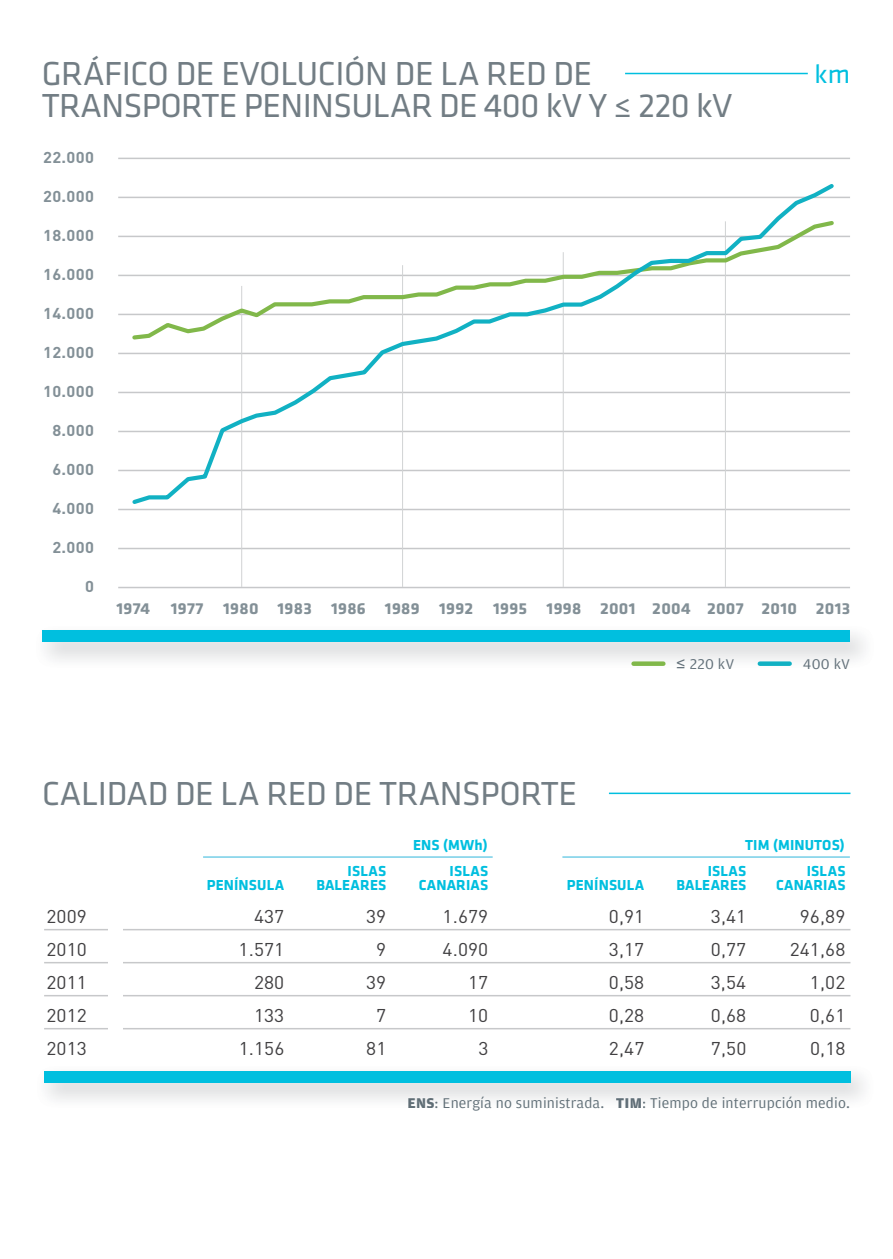
<style>
.page{position:relative;width:893px;height:1259px;background:#fff}
.page>*{position:absolute;margin:0;border:0;box-sizing:border-box;transform-origin:0 0}
.t1{font:34.5px "Klavika Basic";letter-spacing:-.01em;color:#727d84}
.t2{font:27px "Klavika Basic";color:#00bfdf}
.t3{font:18.3px "DINOT";letter-spacing:.005em;color:#414042;scale:1.05 1}
.t4{font:700 16.5px "Klavika Basic";letter-spacing:.02em;color:#839097;scale:1.05 1}
.t5{font:700 15.6px "DINOT";letter-spacing:.02em;color:#839097;scale:1.05 1}
.t6{font:700 15px "Klavika Basic";letter-spacing:.01em;color:#00bfdf}
.t7{font:15px "Amplitude";letter-spacing:.01em;color:#627078;scale:1.05 1}
.t8{font:15px "Amplitude";letter-spacing:.01em;color:#63717a;scale:1.05 1}
.s1{font-family:"Arial"}
.s2{font-weight:700;color:#63717a}
.s3{color:#627179}
.s4{font-weight:700;color:#606e77}
</style>
<div class="page">
<hr style="left:118px;top:158px;width:732px;height:1px;background:#c7c8ca">
<hr style="left:118px;top:197px;width:732px;height:1px;background:#c7c8ca">
<hr style="left:118px;top:236px;width:732px;height:1px;background:#c7c8ca">
<hr style="left:118px;top:275px;width:732px;height:1px;background:#c7c8ca">
<hr style="left:118px;top:314px;width:732px;height:1px;background:#c7c8ca">
<hr style="left:118px;top:353px;width:732px;height:1px;background:#c7c8ca">
<hr style="left:118px;top:392px;width:732px;height:1px;background:#c7c8ca">
<hr style="left:118px;top:431px;width:732px;height:1px;background:#c7c8ca">
<hr style="left:118px;top:470px;width:732px;height:1px;background:#c7c8ca">
<hr style="left:118px;top:509px;width:732px;height:1px;background:#c7c8ca">
<hr style="left:118px;top:548px;width:732px;height:1px;background:#c7c8ca">
<hr style="left:118px;top:587px;width:732px;height:1px;background:#c7c8ca">
<img style="left:42px;top:630px;width:822px;height:36px">
<div style="left:43px;top:631px;width:807px;height:11px;background:#00bfdf"></div>
<hr style="left:241px;top:286px;width:1px;height:301px;background:#d1d3d4">
<hr style="left:402px;top:265px;width:1px;height:322px;background:#d1d3d4">
<hr style="left:563px;top:252px;width:1px;height:335px;background:#d1d3d4">
<hr style="left:725px;top:221px;width:1px;height:366px;background:#d1d3d4">
<svg style="left:129px;top:184px;width:708px;height:323px"></svg>
<hr style="left:625px;top:73px;width:183px;height:1px;background:#00bfdf">
<div style="left:634px;top:661px;width:29px;height:5px;background:#81b84a"></div>
<div style="left:760px;top:661px;width:30px;height:5px;background:#11b1c3"></div>
<hr style="left:44px;top:929px;width:806px;height:1px;background:#c7c8ca">
<hr style="left:44px;top:962px;width:806px;height:1px;background:#c7c8ca">
<hr style="left:44px;top:995px;width:806px;height:1px;background:#c7c8ca">
<hr style="left:44px;top:1028px;width:806px;height:1px;background:#c7c8ca">
<hr style="left:609px;top:792px;width:241px;height:2px;background:#00bfdf">
<div style="left:109px;top:918px;width:14px;height:124px;background:#fff"></div>
<img style="left:44px;top:1071px;width:819px;height:29px">
<img style="left:408px;top:1097px;width:26px;height:3px">
<img style="left:436px;top:1096px;width:176px;height:4px">
<img style="left:616px;top:1098px;width:25px;height:2px">
<img style="left:643px;top:1096px;width:206px;height:4px">
<div style="left:44px;top:1071px;width:806px;height:11px;background:#00bfdf"></div>
<hr style="left:562px;top:856px;width:288px;height:2px;background:#76cfe7">
<hr style="left:203px;top:856px;width:290px;height:2px;background:#76cfe7">
<h1 class="t1" style="left:42px;top:53px;width:552px">GRÁFICO DE EVOLUCIÓN DE LA RED DE</h1>
<h2 class="t2" style="left:815px;top:58px;width:37px">km</h2>
<h1 class="t1" style="left:42px;top:85px;width:692px">TRANSPORTE PENINSULAR DE 400 kV Y ≤ 220 kV</h1>
<p class="t5" style="left:43px;top:149px;width:50px">22.000</p>
<p class="t5" style="left:43px;top:188px;width:50px">20.000</p>
<p class="t5" style="left:43px;top:227px;width:50px">18.000</p>
<p class="t5" style="left:43px;top:266px;width:50px">16.000</p>
<p class="t5" style="left:43px;top:305px;width:50px">14.000</p>
<p class="t5" style="left:43px;top:344px;width:50px">12.000</p>
<p class="t5" style="left:43px;top:383px;width:50px">10.000</p>
<p class="t5" style="left:52px;top:422px;width:41px">8.000</p>
<p class="t5" style="left:52px;top:461px;width:41px">6.000</p>
<p class="t5" style="left:52px;top:500px;width:41px">4.000</p>
<p class="t5" style="left:52px;top:539px;width:41px">2.000</p>
<p class="t5" style="left:85px;top:578px;width:10px">0</p>
<p class="t4" style="left:116px;top:599px;width:34px">1974</p>
<p class="t4" style="left:171px;top:599px;width:648px">1977 1980 1983 1986 1989 1992 1995 1998 2001 2004 2007 2010 2013</p>
<p class="t8" style="left:677px;top:658px;width:56px"><span class="s1">≤</span> 220 kV</p>
<p class="t8" style="left:803px;top:658px;width:46px">400 kV</p>
<h1 class="t1" style="left:42px;top:773px;width:537px">CALIDAD DE LA RED DE TRANSPORTE</h1>
<p class="t6" style="left:413px;top:835px;width:76px">ENS (MWh)</p>
<p class="t6" style="left:745px;top:835px;width:101px">TIM (MINUTOS)</p>
<p class="t6" style="left:348px;top:862px;width:40px">ISLAS</p>
<p class="t6" style="left:450px;top:862px;width:40px">ISLAS</p>
<p class="t6" style="left:708px;top:862px;width:40px">ISLAS</p>
<p class="t6" style="left:807px;top:862px;width:40px">ISLAS</p>
<p class="t6" style="left:207px;top:876px;width:79px">PENÍNSULA</p>
<p class="t6" style="left:316px;top:876px;width:71px">BALEARES</p>
<p class="t6" style="left:419px;top:876px;width:71px">CANARIAS</p>
<p class="t6" style="left:567px;top:876px;width:79px">PENÍNSULA</p>
<p class="t6" style="left:676px;top:876px;width:71px">BALEARES</p>
<p class="t6" style="left:776px;top:876px;width:71px">CANARIAS</p>
<p class="t3" style="left:46px;top:906px;width:40px">2009</p>
<p class="t3" style="left:254px;top:906px;width:30px">437</p>
<p class="t3" style="left:366px;top:906px;width:21px">39</p>
<p class="t3" style="left:443px;top:906px;width:45px">1.679</p>
<p class="t3" style="left:609px;top:906px;width:35px">0,91</p>
<p class="t3" style="left:711px;top:906px;width:35px">3,41</p>
<p class="t3" style="left:800px;top:906px;width:45px">96,89</p>
<p class="t3" style="left:46px;top:939px;width:40px">2010</p>
<p class="t3" style="left:239px;top:939px;width:45px">1.571</p>
<p class="t3" style="left:376px;top:939px;width:11px">9</p>
<p class="t3" style="left:443px;top:939px;width:45px">4.090</p>
<p class="t3" style="left:609px;top:939px;width:35px">3,17</p>
<p class="t3" style="left:711px;top:939px;width:35px">0,77</p>
<p class="t3" style="left:790px;top:939px;width:55px">241,68</p>
<p class="t3" style="left:46px;top:972px;width:40px">2011</p>
<p class="t3" style="left:254px;top:972px;width:30px">280</p>
<p class="t3" style="left:366px;top:972px;width:21px">39</p>
<p class="t3" style="left:468px;top:972px;width:21px">17</p>
<p class="t3" style="left:609px;top:972px;width:35px">0,58</p>
<p class="t3" style="left:711px;top:972px;width:35px">3,54</p>
<p class="t3" style="left:810px;top:972px;width:35px">1,02</p>
<p class="t3" style="left:46px;top:1005px;width:40px">2012</p>
<p class="t3" style="left:254px;top:1005px;width:30px">133</p>
<p class="t3" style="left:376px;top:1005px;width:11px">7</p>
<p class="t3" style="left:468px;top:1005px;width:21px">10</p>
<p class="t3" style="left:609px;top:1005px;width:35px">0,28</p>
<p class="t3" style="left:711px;top:1005px;width:35px">0,68</p>
<p class="t3" style="left:810px;top:1005px;width:35px">0,61</p>
<p class="t3" style="left:46px;top:1038px;width:40px">2013</p>
<p class="t3" style="left:239px;top:1038px;width:45px">1.156</p>
<p class="t3" style="left:366px;top:1038px;width:21px">81</p>
<p class="t3" style="left:478px;top:1038px;width:11px">3</p>
<p class="t3" style="left:609px;top:1038px;width:35px">2,47</p>
<p class="t3" style="left:711px;top:1038px;width:35px">7,50</p>
<p class="t3" style="left:810px;top:1038px;width:35px">0,18</p>
<p class="t7" style="left:407px;top:1097px;width:423px"><span class="s2">ENS</span>: Energí<span class="s3">a no sum</span>inistrad<span class="s3">a.</span> <span class="s4">TIM</span>: Ti<span class="s3">empo</span> de inte<span class="s3">rrup</span>ción medio.</p>
</div>
